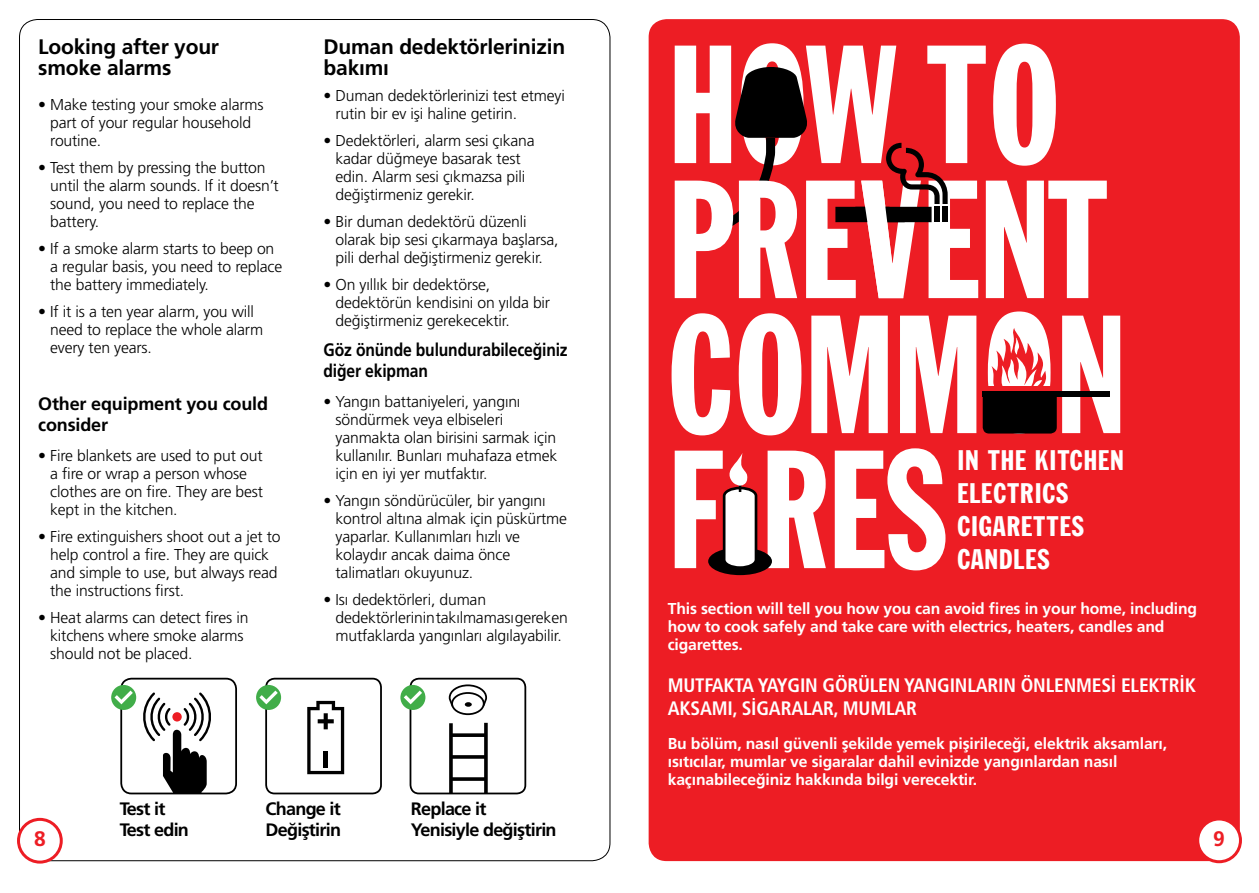
<style>
.page{position:relative;width:1259px;height:893px;background:#fff}
.page>*{position:absolute;margin:0;border:0;box-sizing:border-box;transform-origin:0 0}
.t1{font:expanded 27px/33px "Franklin Goth";letter-spacing:.01em;color:#fff}
.t2{font:700 21px/21px "Frutiger CE";letter-spacing:-.01em;color:#000}
.t3{font:700 21px/21px "Frutiger";letter-spacing:-.01em;color:#000}
.t4{font:700 21px "Frutiger";color:#ed1d24}
.t5{font:700 condensed 19.5px/22.5px "Frutiger LT Pro";letter-spacing:-.01em;color:#fff}
.t6{font:700 18px/21px "Frutiger CE";letter-spacing:-.01em;color:#000;scale:.87 1}
.t7{font:700 18px "Frutiger CE";letter-spacing:-.04em;color:#000}
.t8{font:700 18px/21px "Frutiger";letter-spacing:-.01em;color:#000}
.t9{font:700 18px "Frutiger";letter-spacing:-.04em;color:#000}
.t10{font:300 15.75px/18px "Frutiger CE";letter-spacing:-.01em;color:#000}
.t11{font:300 15.75px/18px "Frutiger";letter-spacing:-.01em;color:#000}
.t12{font:700 15.75px/18px "Frutiger CE";letter-spacing:-.01em;color:#fff}
.t13{font:700 15.75px/18px "Frutiger";letter-spacing:-.01em;color:#fff}
</style>
<div class="page">
<div style="left:648px;top:19px;width:591px;height:842px;background:#ed1d24;border-radius:18px"></div>
<svg style="left:671px;top:313px;width:305px;height:122px"></svg>
<svg style="left:1062px;top:316px;width:58px;height:117px"></svg>
<svg style="left:767px;top:448px;width:178px;height:122px"></svg>
<svg style="left:993px;top:44px;width:63px;height:122px"></svg>
<svg style="left:985px;top:181px;width:121px;height:117px;fill:#fff"></svg>
<svg style="left:988px;top:311px;width:62px;height:75px"></svg>
<div style="left:708px;top:547px;width:64px;height:28px;background:#000;border-radius:50%"></div>
<svg style="left:674px;top:451px;width:84px;height:119px"></svg>
<svg style="left:674px;top:43px;width:311px;height:255px"></svg>
<div style="left:982px;top:391px;width:74px;height:43px;background:#000;border-radius:6px"></div>
<div style="left:982px;top:391px;width:127px;height:6px;background:#000"></div>
<div style="left:409px;top:678px;width:117px;height:116px;border:2px solid #000;border-radius:9px"></div>
<div style="left:400px;top:685px;width:25px;height:25px;background:#41ad49;border-radius:50%"></div>
<svg style="left:404px;top:691px;width:18px;height:13px"></svg>
<svg style="left:452px;top:693px;width:32px;height:21px"></svg>
<div style="left:451px;top:692px;width:33px;height:23px;border:2px solid #000;border-radius:50%"></div>
<svg style="left:448px;top:684px;width:39px;height:24px"></svg>
<svg style="left:449px;top:723px;width:4px;height:71px"></svg>
<svg style="left:484px;top:723px;width:4px;height:70px"></svg>
<svg style="left:451px;top:733px;width:35px;height:4px"></svg>
<svg style="left:450px;top:755px;width:35px;height:4px"></svg>
<svg style="left:451px;top:777px;width:35px;height:4px"></svg>
<div style="left:120px;top:678px;width:117px;height:116px;border:2px solid #000;border-radius:10px"></div>
<svg style="left:111px;top:685px;width:25px;height:25px"></svg>
<svg style="left:114px;top:683px;width:114px;height:110px"></svg>
<div style="left:265px;top:678px;width:117px;height:116px;border:2px solid #000;border-radius:9px"></div>
<div style="left:256px;top:685px;width:25px;height:25px;background:#41ad49;border-radius:50%"></div>
<svg style="left:259px;top:688px;width:86px;height:96px"></svg>
<hr style="left:324px;top:752px;width:4px;height:16px;background:#000">
<div style="left:17px;top:818px;width:46px;height:46px;border:3px solid #ed1d24;border-radius:50%"></div>
<div style="left:1197px;top:819px;width:43px;height:43px;background:#fff;border-radius:50%"></div>
<div style="left:1196px;top:817px;width:46px;height:46px;border:3px solid #ed1d24;border-radius:50%"></div>
<h2 class="t3" style="left:38px;top:36px;width:182px">Looking after your smoke alarms</h2>
<p class="t11" style="left:50px;top:96px;width:215px;text-indent:-12px">• Make testing your smoke alarms part of your regular household routine.</p>
<p class="t11" style="left:50px;top:159px;width:230px;text-indent:-12px">• Test them by pressing the button until the alarm sounds. If it doesn’t sound, you need to replace the battery.</p>
<p class="t11" style="left:50px;top:240px;width:233px;text-indent:-12px">• If a smoke alarm starts to beep on a regular basis, you need to replace the battery immediately.</p>
<p class="t11" style="left:50px;top:303px;width:214px;text-indent:-12px">• If it is a ten year alarm, you will need to replace the whole alarm every ten years.</p>
<p class="t8" style="left:38px;top:393px;width:231px">Other equipment you could consider</p>
<p class="t11" style="left:50px;top:447px;width:214px;text-indent:-12px">• Fire blankets are used to put out a fire or wrap a person whose clothes are on fire. They are best kept in the kitchen.</p>
<p class="t11" style="left:50px;top:528px;width:232px;text-indent:-12px">• Fire extinguishers shoot out a jet to help control a fire. They are quick and simple to use, but always read the instructions first.</p>
<p class="t11" style="left:50px;top:609px;width:200px;text-indent:-12px">• Heat alarms can detect fires in kitchens where smoke alarms should not be placed.</p>
<h2 class="t2" style="left:323px;top:36px;width:243px">Duman dedektörlerinizin bakımı</h2>
<p class="t10" style="left:335px;top:87px;width:231px;text-indent:-12px">• Duman dedektörlerinizi test etmeyi rutin bir ev işi haline getirin.</p>
<p class="t10" style="left:335px;top:132px;width:201px;text-indent:-12px">• Dedektörleri, alarm sesi çıkana kadar düğmeye basarak test edin. Alarm sesi çıkmazsa pili değiştirmeniz gerekir.</p>
<p class="t10" style="left:335px;top:213px;width:225px;text-indent:-12px">• Bir duman dedektörü düzenli olarak bip sesi çıkarmaya başlarsa, pili derhal değiştirmeniz gerekir.</p>
<p class="t10" style="left:335px;top:276px;width:216px;text-indent:-12px">• On yıllık bir dedektörse, dedektörün kendisini on yılda bir değiştirmeniz gerekecektir.</p>
<p class="t6" style="left:323px;top:339px;width:282px">Göz önünde bulundurabileceğiniz diğer ekipman</p>
<p class="t10" style="left:335px;top:393px;width:223px;text-indent:-12px">• Yangın battaniyeleri, yangını söndürmek veya elbiseleri yanmakta olan birisini sarmak için kullanılır. Bunları muhafaza etmek için en iyi yer mutfaktır.</p>
<p class="t10" style="left:335px;top:492px;width:233px;text-indent:-12px">• Yangın söndürücüler, bir yangını kontrol altına almak için püskürtme yaparlar. Kullanımları hızlı ve kolaydır ancak daima önce talimatları okuyunuz.</p>
<p class="t10" style="left:335px;top:591px;width:234px;text-indent:-12px">• Isı dedektörleri, duman dedektörlerinin takılmaması gereken mutfaklarda yangınları algılayabilir.</p>
<p class="t8" style="left:120px;top:798px;width:47px">Test it</p>
<p class="t9" style="left:265px;top:798px;width:77px">Change it</p>
<p class="t9" style="left:411px;top:798px;width:77px">Replace it</p>
<h1 class="t1" style="left:957px;top:443px;width:169px">IN THE KITCHEN<br>ELECTRICS<br>CIGARETTES<br>CANDLES</h1>
<p class="t13" style="left:668px;top:600px;width:531px">This section will tell you how you can avoid fires in your home, including how to cook safely and take care with electrics, heaters, candles and cigarettes.</p>
<p class="t5" style="left:668px;top:674px;width:529px">MUTFAKTA YAYGIN GÖRÜLEN YANGINLARIN ÖNLENMESİ ELEKTRİK<br>AKSAMI, SİGARALAR, MUMLAR</p>
<p class="t12" style="left:668px;top:735px;width:501px">Bu bölüm, nasıl güvenli şekilde yemek pişirileceği, elektrik aksamları, ısıtıcılar, mumlar ve sigaralar dahil evinizde yangınlardan nasıl kaçınabileceğiniz hakkında bilgi verecektir.</p>
<p class="t7" style="left:120px;top:819px;width:71px">Test edin</p>
<p class="t7" style="left:265px;top:819px;width:77px">Değiştirin</p>
<p class="t7" style="left:411px;top:819px;width:147px">Yenisiyle değiştirin</p>
<h2 class="t4" style="left:34px;top:827px;width:13px">8</h2>
<h2 class="t4" style="left:1213px;top:826px;width:13px">9</h2>
</div>
